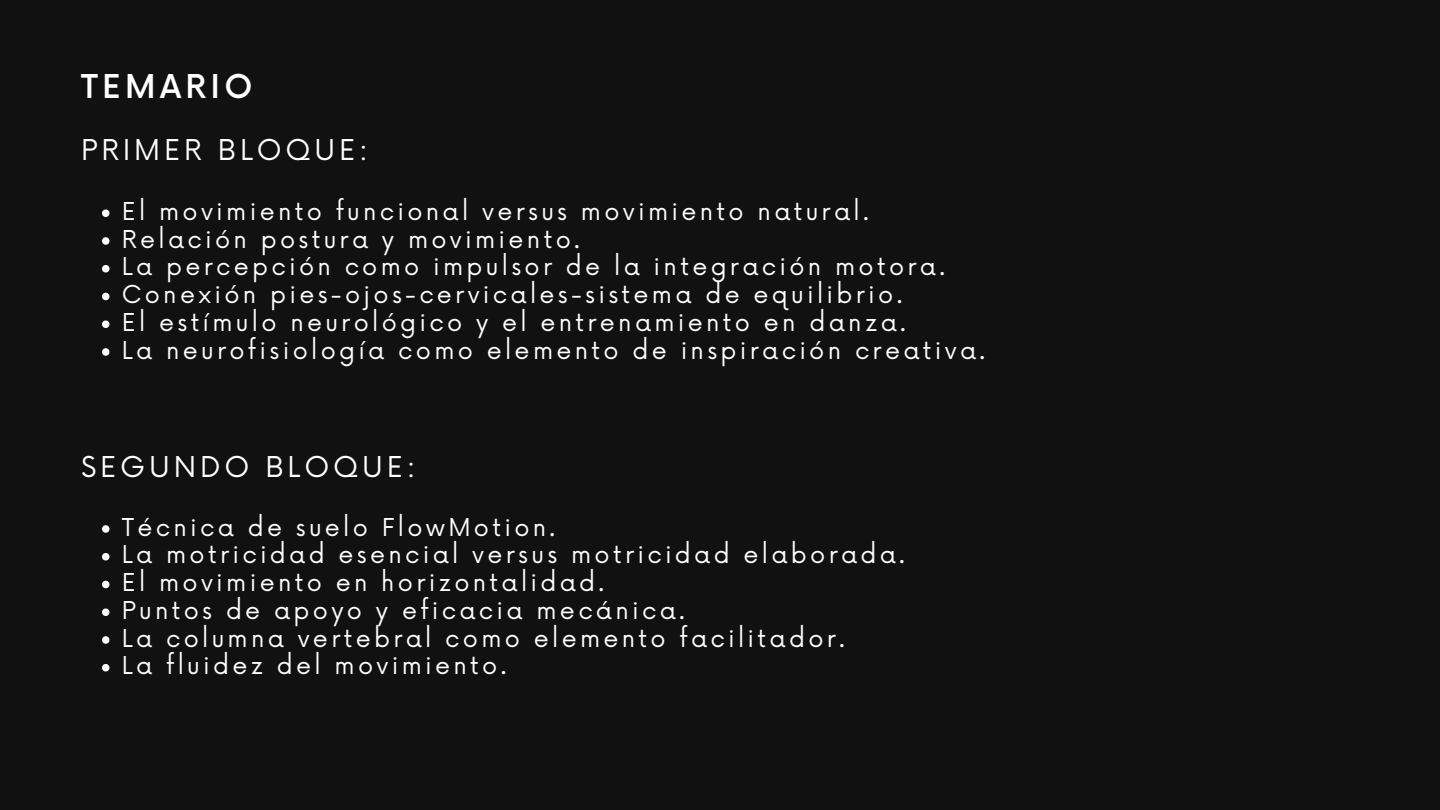
<style>
.page{position:relative;width:1440px;height:810px;background:#111}
.page>*{position:absolute;margin:0;border:0;box-sizing:border-box;transform-origin:0 0}
.t1{font:500 32px "Now";letter-spacing:.135em;color:#fff}
.t2{font:28px "Now";letter-spacing:.14em;color:#fff}
.t3{font:24px/27.8px "Now";letter-spacing:.135em;color:#fff}
</style>
<div class="page">
<svg style="left:102px;top:209px;width:8px;height:8px"></svg>
<svg style="left:102px;top:237px;width:8px;height:8px"></svg>
<svg style="left:102px;top:265px;width:8px;height:7px"></svg>
<svg style="left:102px;top:293px;width:8px;height:7px"></svg>
<svg style="left:102px;top:320px;width:8px;height:8px"></svg>
<svg style="left:102px;top:348px;width:8px;height:8px"></svg>
<svg style="left:102px;top:525px;width:8px;height:8px"></svg>
<svg style="left:102px;top:553px;width:8px;height:7px"></svg>
<svg style="left:102px;top:581px;width:8px;height:7px"></svg>
<svg style="left:102px;top:608px;width:8px;height:8px"></svg>
<svg style="left:102px;top:636px;width:8px;height:8px"></svg>
<svg style="left:102px;top:664px;width:8px;height:7px"></svg>
<h1 class="t1" style="left:81px;top:69px;width:173px">TEMARIO</h1>
<p class="t2" style="left:81px;top:134px;width:288px">PRIMER BLOQUE:</p>
<p class="t3" style="left:122px;top:199px;width:865px">El movimiento funcional versus movimiento natural.<br>Relación postura y movimiento.<br>La percepción como impulsor de la integración motora.<br>Conexión pies-ojos-cervicales-sistema de equilibrio.<br>El estímulo neurológico y el entrenamiento en danza.<br>La neurofisiología como elemento de inspiración creativa.</p>
<p class="t2" style="left:81px;top:451px;width:336px">SEGUNDO BLOQUE:</p>
<p class="t3" style="left:122px;top:514px;width:785px">Técnica de suelo FlowMotion.<br>La motricidad esencial versus motricidad elaborada.<br>El movimiento en horizontalidad.<br>Puntos de apoyo y eficacia mecánica.<br>La columna vertebral como elemento facilitador.<br>La fluidez del movimiento.</p>
</div>
